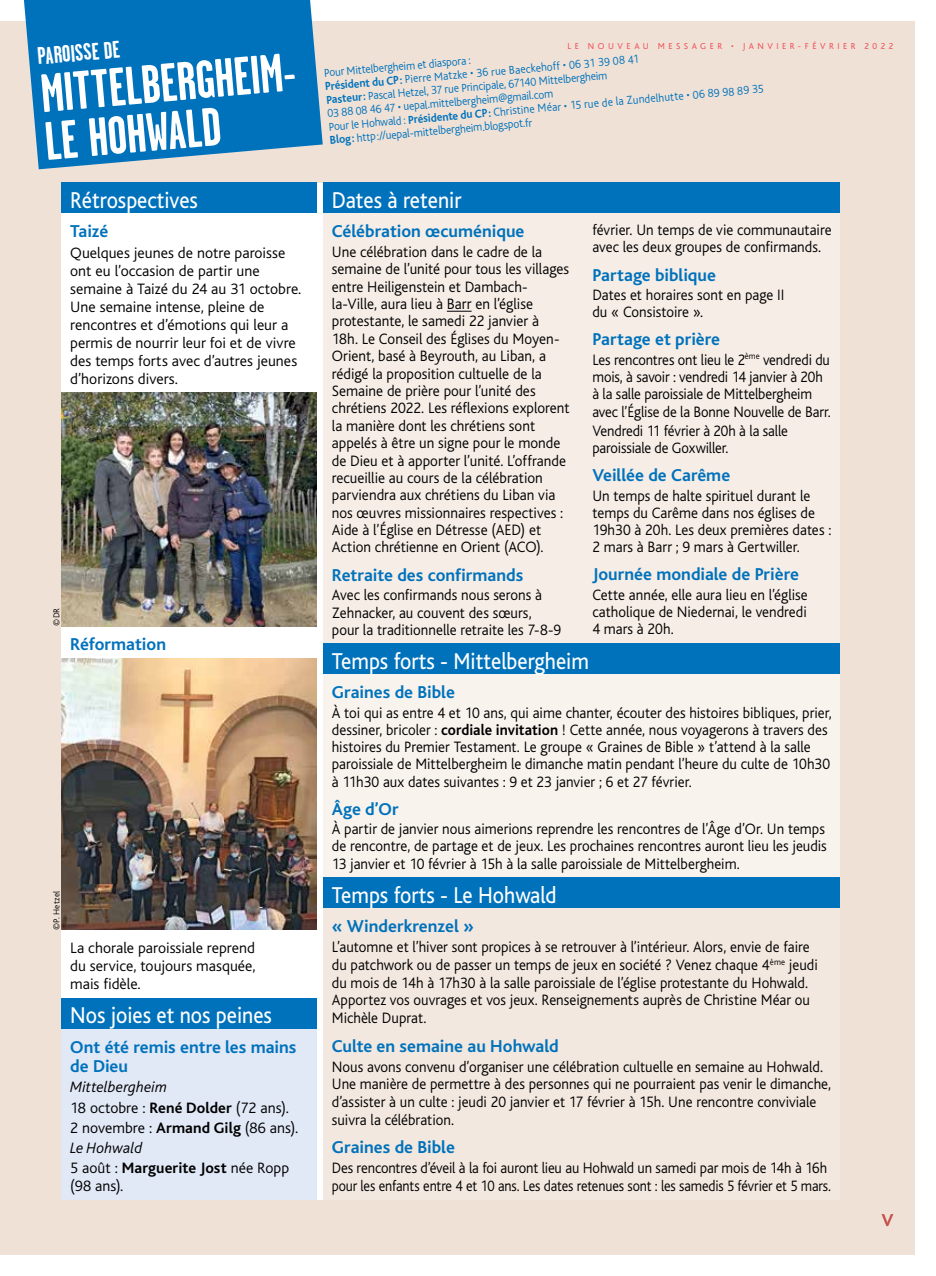
<style>
.page{position:relative;width:936px;height:1276px;background:#fff}
.page>*{position:absolute;margin:0;border:0;box-sizing:border-box;transform-origin:0 0}
.t1{font:700 54px/48px "Garage Gothic";color:#fff}
.t2{font:24px "Bliss";color:#fff;scale:.9 1}
.t3{font:700 24px "Garage Gothic";color:#fff}
.t4{font:700 18px/19.5px "Bliss";color:#0072bc}
.t5{font:500 18px "Bliss";color:#c8514e}
.t6{font:300 15.75px/17.2px "Bliss";color:#000;scale:.95 1}
.t7{font:300 15.75px/17.4px "Bliss";color:#000;scale:.96 1}
.t8{font:300 15.75px/18px "Bliss";color:#000}
.t9{font:300 15.75px/17.2px "Bliss";color:#000;scale:.93 1}
.t10{font:300 12px/13.5px "Bliss";color:#0072bc;scale:.95 1}
.t11{font:300 9px "Bliss";letter-spacing:.39em;color:#ef404a}
.t12{font:300 9px "Bliss";letter-spacing:.02em;color:#000}
.s1{font-style:italic}
.s2{font-weight:700}
</style>
<div class="page">
<div style="left:0;top:21px;width:914px;height:1233px;background:#efe1d6"></div>
<svg style="left:24px;top:0;width:299px;height:169px;background:#1a7ebf"></svg>
<div style="left:317px;top:183px;width:6px;height:1016px;background:#fff"></div>
<div style="left:62px;top:183px;width:255px;height:815px;background:#fff"></div>
<div style="left:62px;top:183px;width:255px;height:30px;background:#0072bc"></div>
<div style="left:323px;top:183px;width:517px;height:460px;background:#f6ede6"></div>
<div style="left:323px;top:183px;width:517px;height:30px;background:#0072bc"></div>
<svg style="left:447px;top:311px;width:24px;height:1px"></svg>
<div style="left:323px;top:643px;width:517px;height:234px;background:#f9f3ee"></div>
<div style="left:323px;top:643px;width:517px;height:31px;background:#0072bc"></div>
<div style="left:62px;top:998px;width:255px;height:201px;background:#e1e8f6"></div>
<div style="left:62px;top:998px;width:255px;height:30px;background:#0072bc"></div>
<div style="left:323px;top:877px;width:517px;height:322px;background:#f3e8df"></div>
<div style="left:323px;top:877px;width:517px;height:30px;background:#0072bc"></div>
<img style="left:62px;top:659px;width:255px;height:271px">
<img style="left:62px;top:392px;width:255px;height:234px">
<h2 class="t3" style="left:36px;top:44px;width:84px;rotate:-5deg">PAROISSE DE</h2>
<h1 class="t1" style="left:39px;top:70px;width:272px;rotate:-5deg">MITTELBERGHEIM-<br>LE HOHWALD</h1>
<h2 class="t2" style="left:70px;top:188px;width:143px">Rétrospectives</h2>
<p class="t4" style="left:70px;top:222px;width:40px">Taizé</p>
<p class="t8" style="left:70px;top:244px;width:233px">Quelques jeunes de notre paroisse ont eu l’occasion de partir une semaine à Taizé du 24 au 31 octobre.<br>Une semaine intense, pleine de rencontres et d’émotions qui leur a permis de nourrir leur foi et de vivre des temps forts avec d’autres jeunes d’horizons divers.</p>
<p class="t12" style="left:52px;top:625px;width:19px;rotate:-90deg">©DR</p>
<p class="t4" style="left:70px;top:634px;width:97px">Réformation</p>
<p class="t12" style="left:52px;top:930px;width:41px;rotate:-90deg">©P. Hetzel</p>
<p class="t8" style="left:70px;top:939px;width:187px;text-align:justify">La chorale paroissiale reprend du service, toujours masquée, mais fidèle.</p>
<h2 class="t2" style="left:70px;top:1003px;width:226px">Nos joies et nos peines</h2>
<p class="t4" style="left:70px;top:1037px;width:228px">Ont été remis entre les mains de Dieu</p>
<p class="t8" style="left:70px;top:1077px;width:229px;line-height:20.1px"><span class="s1">Mittelbergheim<br></span>18 octobre : <span class="s2">René Dolder</span> (72 ans).<br>2 novembre : <span class="s2">Armand Gilg</span> (86 ans).<br><span class="s1">Le Hohwald<br></span>5 août : <span class="s2">Marguerite Jost</span> née Ropp</p>
<p class="t8" style="left:70px;top:1177px;width:55px">(98 ans).</p>
<p class="t11" style="left:567px;top:42px;width:327px">LE NOUVEAU MESSAGER • JANVIER-FÉVRIER 2022</p>
<p class="t10" style="left:323px;top:66px;width:461px;rotate:-5deg">Pour Mittelbergheim et diaspora :<br><span class="s2">Président du CP:</span> Pierre Matzke • 36 rue Baeckehoff • 06 31 39 08 41<br><span class="s2">Pasteur:</span> Pascal Hetzel, 37 rue Principale, 67140 Mittelbergheim<br>03 88 08 46 47 • uepal.mittelbergheim@gmail.com<br>Pour le Hohwald : <span class="s2">Présidente du CP:</span> Christine Méar • 15 rue de la Zundelhutte • 06 89 98 89 35<br><span class="s2">Blog:</span> http://uepal-mittelbergheim.blogspot.fr</p>
<h2 class="t2" style="left:332px;top:188px;width:146px">Dates à retenir</h2>
<p class="t4" style="left:332px;top:222px;width:194px">Célébration œcuménique</p>
<p class="t7" style="left:332px;top:243px;width:249px">Une célébration dans le cadre de la semaine de l’unité pour tous les villages entre Heiligenstein et Dambach&shy;la-Ville, aura lieu à Barr en l’église protestante, le samedi 22 janvier à<br>18h. Le Conseil des Églises du Moyen-Orient, basé à Beyrouth, au Liban, a rédigé la proposition cultuelle de la Semaine de prière pour l’unité des chrétiens 2022. Les réflexions explorent la manière dont les chrétiens sont appelés à être un signe pour le monde de Dieu et à apporter l’unité. L’offrande recueillie au cours de la célébration parviendra aux chrétiens du Liban via nos œuvres missionnaires respectives :<br>Aide à l’Église en Détresse (AED) et Action chrétienne en Orient (ACO).</p>
<p class="t4" style="left:332px;top:565px;width:193px">Retraite des confirmands</p>
<p class="t6" style="left:332px;top:586px;width:243px">Avec les confirmands nous serons à<br>Zehnacker, au couvent des sœurs, pour la traditionnelle retraite les 7-8-9</p>
<p class="t6" style="left:592px;top:222px;width:253px">février. Un temps de vie communautaire avec les deux groupes de confirmands.</p>
<p class="t4" style="left:592px;top:265px;width:125px">Partage biblique</p>
<p class="t6" style="left:592px;top:286px;width:203px">Dates et horaires sont en page II du « Consistoire ».</p>
<p class="t4" style="left:592px;top:330px;width:129px">Partage et prière</p>
<p class="t9" style="left:592px;top:351px;width:258px">Les rencontres ont lieu le 2<sup>ème</sup> vendredi du mois, à savoir : vendredi 14 janvier à 20h à la salle paroissiale de Mittelbergheim avec l’Église de la Bonne Nouvelle de Barr.</p>
<p class="t9" style="left:592px;top:422px;width:212px">Vendredi 11 février à 20h à la salle paroissiale de Goxwiller.</p>
<p class="t4" style="left:592px;top:466px;width:139px">Veillée de Carême</p>
<p class="t6" style="left:592px;top:487px;width:253px">Un temps de halte spirituel durant le temps du Carême dans nos églises de 19h30 à 20h. Les deux premières dates :<br>2 mars à Barr ; 9 mars à Gertwiller.</p>
<p class="t4" style="left:592px;top:565px;width:208px">Journée mondiale de Prière</p>
<p class="t6" style="left:592px;top:586px;width:228px;text-align:justify">Cette année, elle aura lieu en l’église catholique de Niedernai, le vendredi 4 mars à 20h.</p>
<h2 class="t2" style="left:332px;top:648px;width:287px">Temps forts - Mittelbergheim</h2>
<p class="t4" style="left:332px;top:683px;width:125px">Graines de Bible</p>
<p class="t6" style="left:332px;top:704px;width:527px">À toi qui as entre 4 et 10 ans, qui aime chanter, écouter des histoires bibliques, prier, dessiner, bricoler : <span class="s2">cordiale invitation</span> ! Cette année, nous voyagerons à travers des histoires du Premier Testament. Le groupe « Graines de Bible » t’attend à la salle paroissiale de Mittelbergheim le dimanche matin pendant l’heure du culte de 10h30 à 11h30 aux dates suivantes : 9 et 23 janvier ; 6 et 27 février.</p>
<p class="t4" style="left:332px;top:799px;width:68px">Âge d’Or</p>
<p class="t6" style="left:332px;top:820px;width:522px">À partir de janvier nous aimerions reprendre les rencontres de l’Âge d’Or. Un temps de rencontre, de partage et de jeux. Les prochaines rencontres auront lieu les jeudis<br>13 janvier et 10 février à 15h à la salle paroissiale de Mittelbergheim.</p>
<h2 class="t2" style="left:332px;top:882px;width:251px">Temps forts - Le Hohwald</h2>
<p class="t4" style="left:332px;top:917px;width:144px">« Winderkrenzel »</p>
<p class="t6" style="left:332px;top:938px;width:513px;line-height:17.7px">L’automne et l’hiver sont propices à se retrouver à l’intérieur. Alors, envie de faire du patchwork ou de passer un temps de jeux en société ? Venez chaque 4<sup>ème</sup> jeudi du mois de 14h à 17h30 à la salle paroissiale de l’église protestante du Hohwald.<br>Apportez vos ouvrages et vos jeux. Renseignements auprès de Christine Méar ou Michèle Duprat.</p>
<p class="t4" style="left:332px;top:1036px;width:228px">Culte en semaine au Hohwald</p>
<p class="t6" style="left:332px;top:1058px;width:527px;line-height:17.7px">Nous avons convenu d’organiser une célébration cultuelle en semaine au Hohwald.<br>Une manière de permettre à des personnes qui ne pourraient pas venir le dimanche, d’assister à un culte : jeudi 20 janvier et 17 février à 15h. Une rencontre conviviale suivra la célébration.</p>
<p class="t4" style="left:332px;top:1138px;width:125px">Graines de Bible</p>
<p class="t9" style="left:332px;top:1159px;width:538px;line-height:17.7px">Des rencontres d’éveil à la foi auront lieu au Hohwald un samedi par mois de 14h à 16h pour les enfants entre 4 et 10 ans. Les dates retenues sont : les samedis 5 février et 5 mars.</p>
<p class="t5" style="left:881px;top:1210px;width:13px">V</p>
</div>
